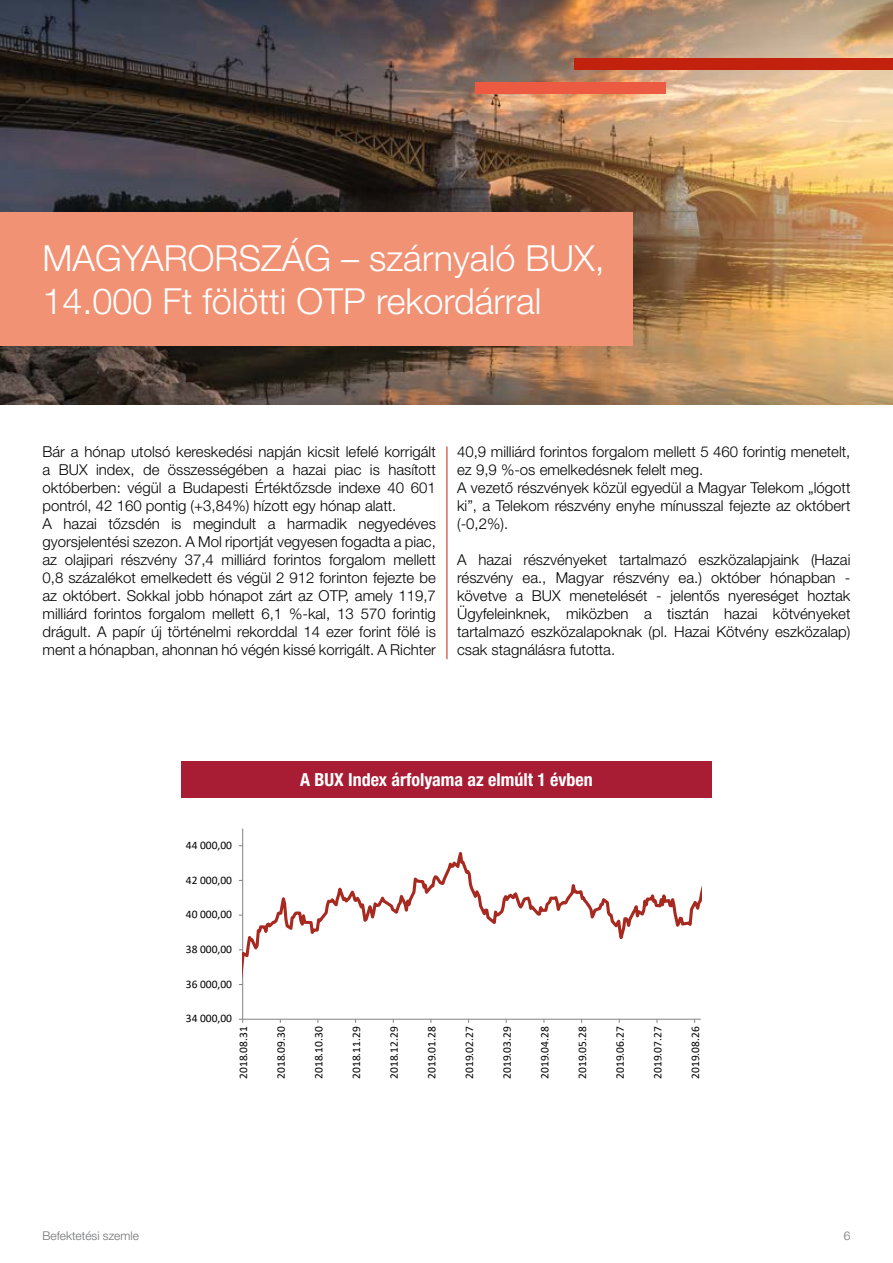
<style>
.page{position:relative;width:893px;height:1263px;background:#fff}
.page>*{position:absolute;margin:0;border:0;box-sizing:border-box;transform-origin:0 0}
.t1{font:300 36px/43.2px "Helvetica Neue LT Pro";color:#fff}
.t2{font:700 condensed 18px "Helvetica Neue LT Pro";color:#fff}
.t3{font:300 15px/18px "Helvetica Neue LT Pro";color:#000}
.t4{font:300 12px "Helvetica Neue LT Pro";color:#707173}
.t5{font:11.55px "Calibri";color:#000}
</style>
<div class="page">
<img style="left:0;top:0;width:893px;height:404px">
<div style="left:0;top:213px;width:632px;height:133px;background:#f29275"></div>
<hr style="left:447px;top:446px;width:1px;height:213px;background:#c1210d">
<div style="left:574px;top:58px;width:319px;height:12px;background:#c1210d"></div>
<div style="left:475px;top:82px;width:190px;height:12px;background:#eb5a41"></div>
<div style="left:181px;top:761px;width:531px;height:36px;background:#a81d34"></div>
<svg style="left:239px;top:828px;width:463px;height:195px"></svg>
<h1 class="t1" style="left:43px;top:236px;width:564px">MAGYARORSZÁG – szárnyaló BUX,<br>14.000 Ft fölötti OTP rekordárral</h1>
<p class="t3" style="left:43px;top:443px;width:395px">Bár a hónap utolsó kereskedési napján kicsit lefelé korrigált a BUX index, de összességében a hazai piac is hasított októberben: végül a Budapesti Értéktőzsde indexe 40 601 pontról, 42 160 pontig (+3,84%) hízott egy hónap alatt.<br>A hazai tőzsdén is megindult a harmadik negyedéves gyorsjelentési szezon. A Mol riportját vegyesen fogadta a piac, az olajipari részvény 37,4 milliárd forintos forgalom mellett 0,8 százalékot emelkedett és végül 2 912 forinton fejezte be az októbert. Sokkal jobb hónapot zárt az OTP, amely 119,7 milliárd forintos forgalom mellett 6,1 %-kal, 13 570 forintig drágult. A papír új történelmi rekorddal 14 ezer forint fölé is ment a hónapban, ahonnan hó végén kissé korrigált. A Richter</p>
<p class="t3" style="left:457px;top:443px;width:395px">40,9 milliárd forintos forgalom mellett 5 460 forintig menetelt, ez 9,9 %-os emelkedésnek felelt meg.<br>A vezető részvények közül egyedül a Magyar Telekom „lógott ki”, a Telekom részvény enyhe mínusszal fejezte az októbert (-0,2%).</p>
<p class="t3" style="left:457px;top:551px;width:395px;text-align:justify">A hazai részvényeket tartalmazó eszközalapjaink (Hazai részvény ea., Magyar részvény ea.) október hónapban - követve a BUX menetelését - jelentős nyereséget hoztak Ügyfeleinknek, miközben a tisztán hazai kötvényeket tartalmazó eszközalapoknak (pl. Hazai Kötvény eszközalap) csak stagnálásra futotta.</p>
<p class="t2" style="left:300px;top:768px;width:294px">A BUX Index árfolyama az elmúlt 1 évben</p>
<p class="t5" style="left:186px;top:837px;width:48px">44 000,00</p>
<p class="t5" style="left:186px;top:872px;width:48px">42 000,00</p>
<p class="t5" style="left:186px;top:906px;width:48px">40 000,00</p>
<p class="t5" style="left:186px;top:941px;width:48px">38 000,00</p>
<p class="t5" style="left:186px;top:976px;width:48px">36 000,00</p>
<p class="t5" style="left:186px;top:1010px;width:48px">34 000,00</p>
<p class="t5" style="left:235px;top:1079px;width:54px;rotate:-90deg">2018.08.31</p>
<p class="t5" style="left:273px;top:1079px;width:54px;rotate:-90deg">2018.09.30</p>
<p class="t5" style="left:311px;top:1079px;width:54px;rotate:-90deg">2018.10.30</p>
<p class="t5" style="left:348px;top:1079px;width:54px;rotate:-90deg">2018.11.29</p>
<p class="t5" style="left:386px;top:1079px;width:54px;rotate:-90deg">2018.12.29</p>
<p class="t5" style="left:424px;top:1079px;width:54px;rotate:-90deg">2019.01.28</p>
<p class="t5" style="left:461px;top:1079px;width:54px;rotate:-90deg">2019.02.27</p>
<p class="t5" style="left:499px;top:1079px;width:54px;rotate:-90deg">2019.03.29</p>
<p class="t5" style="left:537px;top:1079px;width:54px;rotate:-90deg">2019.04.28</p>
<p class="t5" style="left:574px;top:1079px;width:54px;rotate:-90deg">2019.05.28</p>
<p class="t5" style="left:612px;top:1079px;width:54px;rotate:-90deg">2019.06.27</p>
<p class="t5" style="left:649px;top:1079px;width:54px;rotate:-90deg">2019.07.27</p>
<p class="t5" style="left:687px;top:1079px;width:54px;rotate:-90deg">2019.08.26</p>
<p class="t4" style="left:43px;top:1228px;width:98px">Befektetési szemle</p>
<p class="t4" style="left:844px;top:1228px;width:8px">6</p>
</div>
